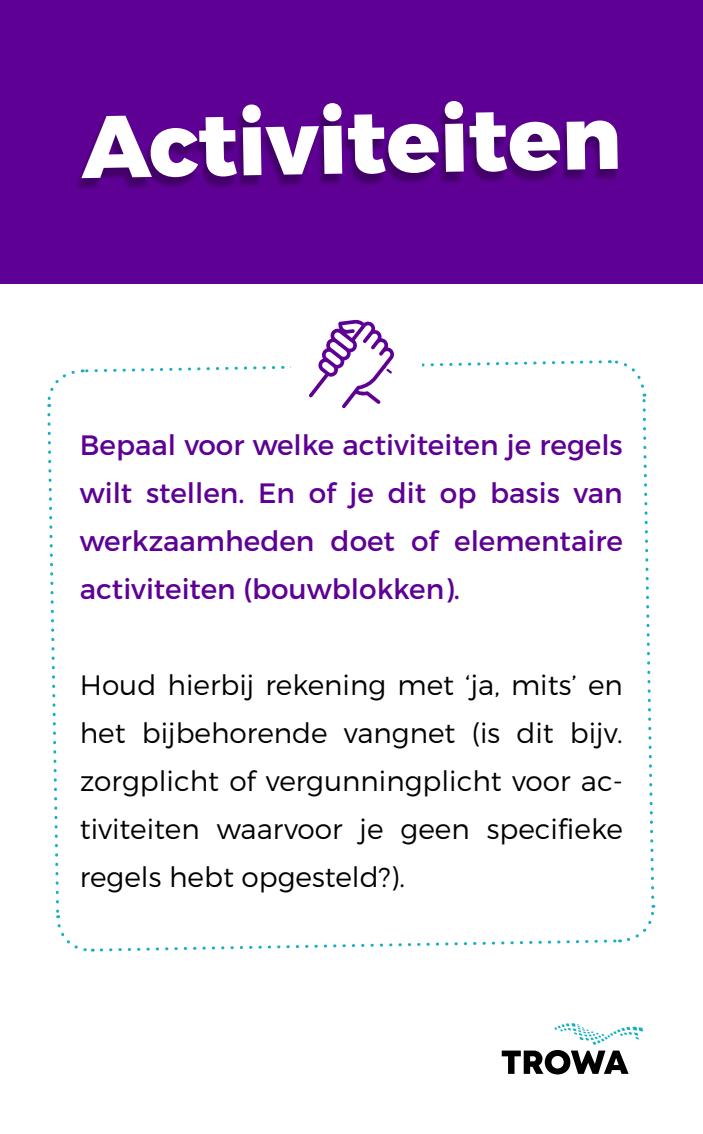
<style>
.page{position:relative;width:703px;height:1134px;background:#fff}
.page>*{position:absolute;margin:0;border:0;box-sizing:border-box;transform-origin:0 0}
.t1{font:800 88px "Montserrat";color:#fff}
.t2{font:300 28px/48px "Montserrat";color:#000;text-align:justify}
.t3{font:28px/48px "Montserrat";color:#5e0094;text-align:justify}
</style>
<div class="page">
<svg style="left:502px;top:1023px;width:141px;height:51px"></svg>
<div style="left:0;top:0;width:703px;height:283px;background:#5e0094"></div>
<div style="left:74px;top:106px;width:544px;height:85px;background:#000;opacity:.3"></div>
<svg style="left:47px;top:320px;width:609px;height:632px"></svg>
<p class="t1" style="left:81px;top:92px;width:541px;rotate:-1deg">Activiteiten</p>
<p class="t3" style="left:80px;top:421px;width:545px">Bepaal voor welke activiteiten je regels wilt stellen. En of je dit op basis van werkzaamheden doet of elementaire activiteiten (bouwblokken).</p>
<p class="t2" style="left:80px;top:660px;width:545px">Houd hierbij rekening met ‘ja, mits’ en het bijbehorende vangnet (is dit bijv. zorgplicht of vergunningplicht voor ac&shy;tiviteiten waarvoor je geen specifieke regels hebt opgesteld?).</p>
</div>
